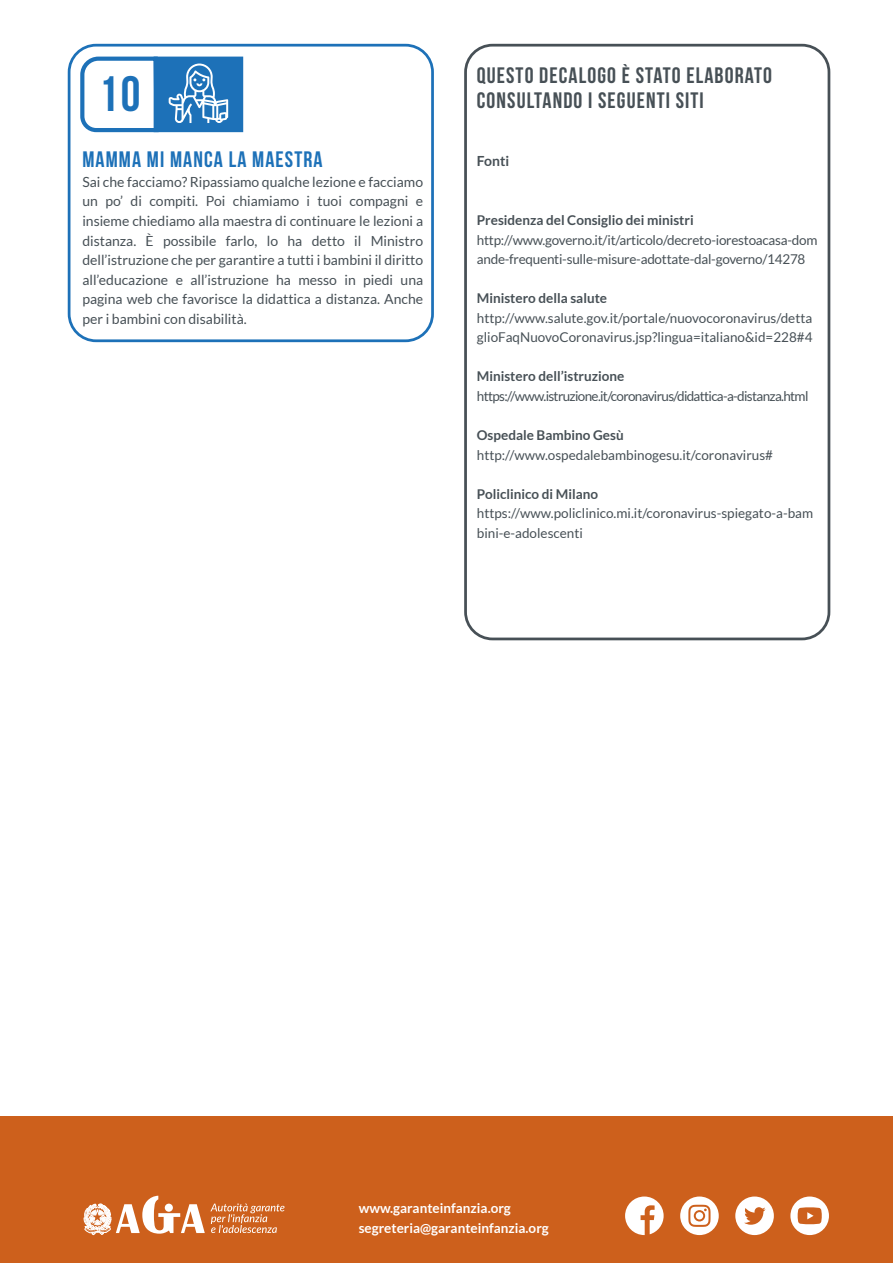
<style>
.page{position:relative;width:893px;height:1263px;background:#fff}
.page>*{position:absolute;margin:0;border:0;box-sizing:border-box;transform-origin:0 0}
.t1{font:700 49.65px "Bebas Neue";color:#1d71b8}
.t2{font:700 22.35px/25.2px "Bebas Neue";letter-spacing:.05em;color:#475056}
.t3{font:700 22.35px "Bebas Neue";letter-spacing:.05em;color:#1d71b8}
.t4{font:13.95px/19.5px "Lato";color:#475056;text-align:justify}
.t5{font:700 13.95px "Lato";color:#475056}
.t6{font:13.5px/19.5px "Lato";color:#475056}
.t7{font:700 13.5px "Lato";color:#475056}
.t8{font:13.5px/19.5px "Lato";letter-spacing:-.02em;color:#475056}
.t9{font:13.5px "Lato";letter-spacing:-.05em;color:#475056}
.t10{font:700 13.5px/19.5px "Lato";color:#fff}
</style>
<div class="page">
<div style="left:0;top:1116px;width:893px;height:147px;background:#cd601c"></div>
<svg style="left:83px;top:1195px;width:202px;height:40px"></svg>
<div style="left:68px;top:44px;width:366px;height:298px;border:3px solid #1d71b8;border-radius:27px"></div>
<svg style="left:80px;top:56px;width:81px;height:77px"></svg>
<div style="left:154px;top:57px;width:89px;height:75px;background:#1d71b8"></div>
<svg style="left:169px;top:64px;width:59px;height:59px"></svg>
<div style="left:464px;top:44px;width:366px;height:596px;border:3px solid #475056;border-radius:27px"></div>
<svg style="left:625px;top:1196px;width:39px;height:39px"></svg>
<svg style="left:680px;top:1196px;width:39px;height:39px"></svg>
<svg style="left:790px;top:1196px;width:39px;height:39px"></svg>
<svg style="left:735px;top:1196px;width:39px;height:39px"></svg>
<h1 class="t1" style="left:99px;top:67px;width:43px">10</h1>
<h2 class="t3" style="left:82px;top:147px;width:242px">MAMMA MI MANCA LA MAESTRA</h2>
<p class="t4" style="left:82px;top:172px;width:342px">Sai che facciamo? Ripassiamo qualche lezione e facciamo un po’ di compiti. Poi chiamiamo i tuoi compagni e insieme chiediamo alla maestra di continuare le lezioni a distanza. È possibile farlo, lo ha detto il Ministro dell’istruzione che per garantire a tutti i bambini il diritto all’educazione e all’istruzione ha messo in piedi una pagina web che favorisce la didattica a distanza. Anche per i bambini con disabilità.</p>
<h2 class="t2" style="left:477px;top:62px;width:297px">QUESTO DECALOGO È STATO ELABORATO<br>CONSULTANDO I SEGUENTI SITI</h2>
<p class="t5" style="left:477px;top:153px;width:34px">Fonti</p>
<p class="t7" style="left:477px;top:212px;width:218px">Presidenza del Consiglio dei ministri</p>
<p class="t8" style="left:477px;top:230px;width:342px">http://www.governo.it/it/articolo/decreto-iorestoacasa-dom ande-frequenti-sulle-misure-adottate-dal-governo/14278</p>
<p class="t7" style="left:477px;top:291px;width:132px">Ministero della salute</p>
<p class="t6" style="left:477px;top:308px;width:337px">http://www.salute.gov.it/portale/nuovocoronavirus/detta glioFaqNuovoCoronavirus.jsp?lingua=italiano&amp;id=228#4</p>
<p class="t7" style="left:477px;top:369px;width:149px">Ministero dell’istruzione</p>
<p class="t9" style="left:477px;top:389px;width:333px">https://www.istruzione.it/coronavirus/didattica-a-distanza.html</p>
<p class="t7" style="left:477px;top:427px;width:148px">Ospedale Bambino Gesù</p>
<p class="t6" style="left:477px;top:445px;width:298px">http://www.ospedalebambinogesu.it/coronavirus#</p>
<p class="t7" style="left:477px;top:486px;width:123px">Policlinico di Milano</p>
<p class="t6" style="left:477px;top:504px;width:338px">https://www.policlinico.mi.it/coronavirus-spiegato-a-bam bini-e-adolescenti</p>
<p class="t10" style="left:359px;top:1198px;width:192px">www.garanteinfanzia.org segreteria@garanteinfanzia.org</p>
</div>
